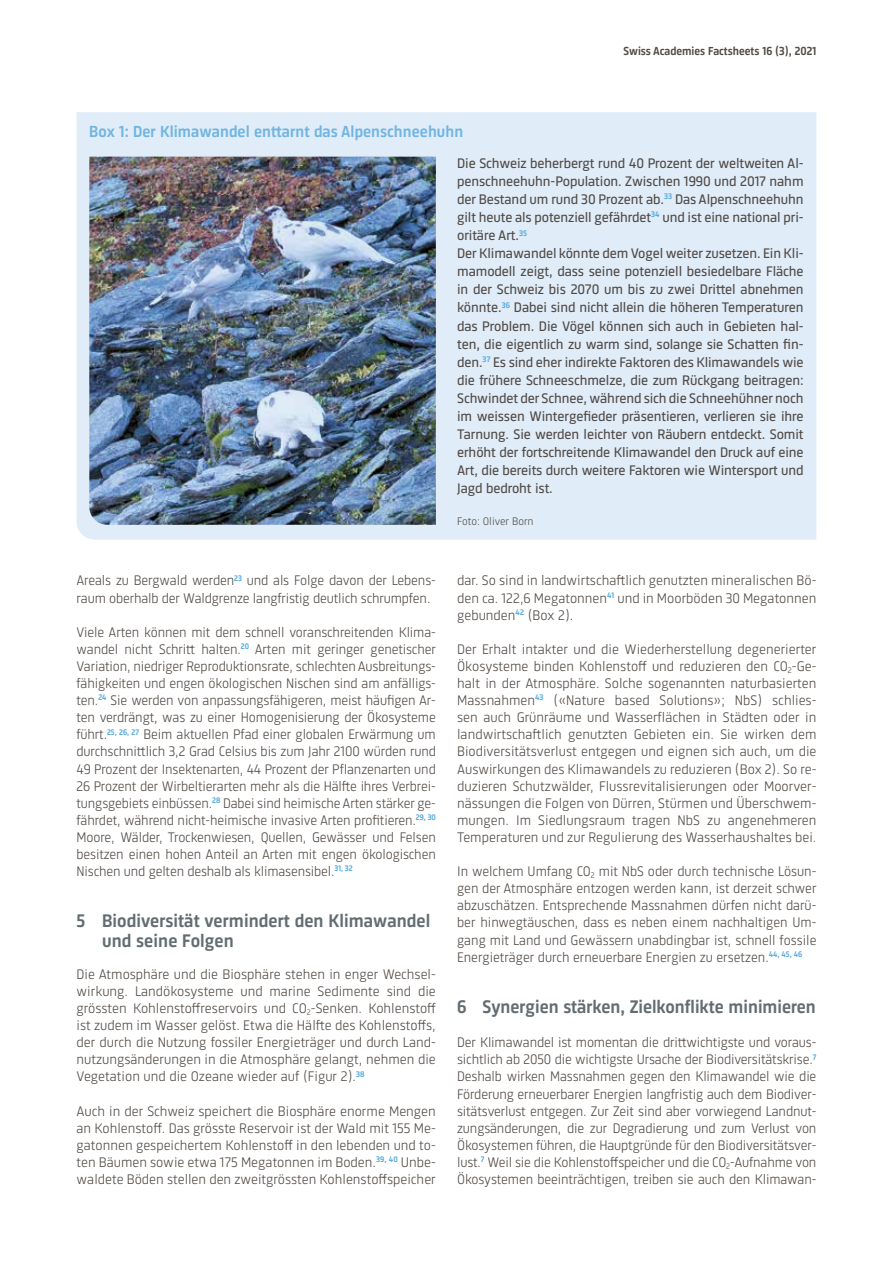
<style>
.page{position:relative;width:893px;height:1263px;background:#fff}
.page>*{position:absolute;margin:0;border:0;box-sizing:border-box;transform-origin:0 0}
.t1{font:500 18.75px/19.5px "Sinews Sans Pro";letter-spacing:.005em;color:#636d71}
.t2{font:500 16.5px "Sinews Sans Pro";letter-spacing:.005em;color:#72b5e1}
.t3{font:300 14.25px/17.1px "Sinews Sans Pro";color:#514a45;text-align:justify}
.t4{font:14.25px/18px "Sinews Sans Pro";letter-spacing:-.01em;color:#514a45;scale:1.04 1}
.t5{font:500 12px "Sinews Sans Pro";color:#514a45}
.t6{font:300 11.25px "Sinews Sans Pro";color:#514a45}
</style>
<div class="page">
<div style="left:77px;top:112px;width:739px;height:428px;background:#e0edf9"></div>
<img style="left:89px;top:157px;width:347px;height:368px">
<p class="t2" style="left:89px;top:119px;width:375px">Box 1: Der Klimawandel enttarnt das Alpenschneehuhn</p>
<p class="t5" style="left:624px;top:42px;width:194px">Swiss Academies Factsheets 16 (3), 2021</p>
<p class="t3" style="left:77px;top:571px;width:361px">Areals zu Bergwald werden<sup>23</sup> und als Folge davon der Lebens&shy;raum oberhalb der Waldgrenze langfristig deutlich schrumpfen.</p>
<p class="t3" style="left:77px;top:622px;width:361px">Viele Arten können mit dem schnell voranschreitenden Klima&shy;wandel nicht Schritt halten.<sup>20</sup> Arten mit geringer genetischer Variation, niedriger Reproduktionsrate, schlechten Ausbreitungs&shy;fähigkeiten und engen ökologischen Nischen sind am anfälligs&shy;ten.<sup>24</sup> Sie werden von anpassungsfähigeren, meist häufigen Ar&shy;ten verdrängt, was zu einer Homogenisierung der Ökosysteme führt.<sup>25,</sup> <sup>26,</sup> <sup>27</sup> Beim aktuellen Pfad einer globalen Erwärmung um durchschnittlich 3,2 Grad Celsius bis zum Jahr 2100 würden rund 49 Prozent der Insektenarten, 44 Prozent der Pflanzenarten und 26 Prozent der Wirbeltierarten mehr als die Hälfte ihres Verbrei&shy;tungsgebiets einbüssen.<sup>28</sup> Dabei sind heimische Arten stärker ge&shy;fährdet, während nicht-heimische invasive Arten profitieren.<sup>29,</sup> <sup>30<br></sup>Moore, Wälder, Trockenwiesen, Quellen, Gewässer und Felsen besitzen einen hohen Anteil an Arten mit engen ökologischen Nischen und gelten deshalb als klimasensibel.<sup>31,</sup> <sup>32</sup></p>
<h1 class="t1" style="left:102px;top:910px;width:330px;text-indent:-26px">5 Biodiversität vermindert den Klimawandel und seine Folgen</h1>
<p class="t3" style="left:77px;top:964px;width:361px">Die Atmosphäre und die Biosphäre stehen in enger Wechsel&shy;wirkung. Landökosysteme und marine Sedimente sind die grössten Kohlenstoffreservoirs und CO<sub>2</sub>-Senken. Kohlenstoff ist zudem im Wasser gelöst. Etwa die Hälfte des Kohlenstoffs, der durch die Nutzung fossiler Energieträger und durch Land&shy;nutzungsänderungen in die Atmosphäre gelangt, nehmen die Vegetation und die Ozeane wieder auf (Figur 2).<sup>38</sup></p>
<p class="t3" style="left:77px;top:1101px;width:361px">Auch in der Schweiz speichert die Biosphäre enorme Mengen an Kohlenstoff. Das grösste Reservoir ist der Wald mit 155 Me&shy;gatonnen gespeichertem Kohlenstoff in den lebenden und to&shy;ten Bäumen sowie etwa 175 Megatonnen im Boden.<sup>39,</sup> <sup>40</sup> Unbe&shy;waldete Böden stellen den zweitgrössten Kohlenstoffspeicher</p>
<p class="t4" style="left:457px;top:153px;width:335px">Die Schweiz beherbergt rund 40 Prozent der weltweiten Al&shy;penschneehuhn-Population. Zwischen 1990 und 2017 nahm der Bestand um rund 30 Prozent ab.<sup>33</sup> Das Alpenschneehuhn gilt heute als potenziell gefährdet<sup>34</sup> und ist eine national pri&shy;oritäre Art.<sup>35<br></sup>Der Klimawandel könnte dem Vogel weiter zusetzen. Ein Kli&shy;mamodell zeigt, dass seine potenziell besiedelbare Fläche in der Schweiz bis 2070 um bis zu zwei Drittel abnehmen könnte.<sup>36</sup> Dabei sind nicht allein die höheren Temperaturen das Problem. Die Vögel können sich auch in Gebieten hal&shy;ten, die eigentlich zu warm sind, solange sie Schatten fin&shy;den.<sup>37</sup> Es sind eher indirekte Faktoren des Klimawandels wie die frühere Schneeschmelze, die zum Rückgang beitragen:<br>Schwindet der Schnee, während sich die Schneehühner noch im weissen Wintergefieder präsentieren, verlieren sie ihre Tarnung. Sie werden leichter von Räubern entdeckt. Somit erhöht der fortschreitende Klimawandel den Druck auf eine Art, die bereits durch weitere Faktoren wie Wintersport und Jagd bedroht ist.</p>
<p class="t6" style="left:457px;top:513px;width:78px">Foto: Oliver Born</p>
<p class="t3" style="left:457px;top:571px;width:361px">dar. So sind in landwirtschaftlich genutzten mineralischen Bö&shy;den ca. 122,6 Megatonnen<sup>41</sup> und in Moorböden 30 Megatonnen gebunden<sup>42</sup> (Box 2).</p>
<p class="t3" style="left:457px;top:639px;width:361px">Der Erhalt intakter und die Wiederherstellung degenerierter Ökosysteme binden Kohlenstoff und reduzieren den CO<sub>2</sub>-Ge&shy;halt in der Atmosphäre. Solche sogenannten naturbasierten Massnahmen<sup>43</sup> («Nature based Solutions»; NbS) schlies&shy;sen auch Grünräume und Wasserflächen in Städten oder in landwirtschaftlich genutzten Gebieten ein. Sie wirken dem Biodiversitätsverlust entgegen und eignen sich auch, um die Auswirkungen des Klimawandels zu reduzieren (Box 2). So re&shy;duzieren Schutzwälder, Flussrevitalisierungen oder Moorver&shy;nässungen die Folgen von Dürren, Stürmen und Überschwem&shy;mungen. Im Siedlungsraum tragen NbS zu angenehmeren Temperaturen und zur Regulierung des Wasserhaushaltes bei.</p>
<p class="t3" style="left:457px;top:862px;width:361px">In welchem Umfang CO<sub>2</sub> mit NbS oder durch technische Lösun&shy;gen der Atmosphäre entzogen werden kann, ist derzeit schwer abzuschätzen. Entsprechende Massnahmen dürfen nicht darü&shy;ber hinwegtäuschen, dass es neben einem nachhaltigen Um&shy;gang mit Land und Gewässern unabdingbar ist, schnell fossile Energieträger durch erneuerbare Energien zu ersetzen.<sup>44,</sup> <sup>45,</sup> <sup>46</sup></p>
<h1 class="t1" style="left:457px;top:995px;width:360px">6 Synergien stärken, Zielkonflikte minimieren</h1>
<p class="t3" style="left:457px;top:1033px;width:361px">Der Klimawandel ist momentan die drittwichtigste und voraus&shy;sichtlich ab 2050 die wichtigste Ursache der Biodiversitätskrise.<sup>7<br></sup>Deshalb wirken Massnahmen gegen den Klimawandel wie die Förderung erneuerbarer Energien langfristig auch dem Biodiver&shy;sitätsverlust entgegen. Zur Zeit sind aber vorwiegend Landnut&shy;zungsänderungen, die zur Degradierung und zum Verlust von Ökosystemen führen, die Hauptgründe für den Biodiversitätsver&shy;lust.<sup>7</sup> Weil sie die Kohlenstoffspeicher und die CO<sub>2</sub>-Aufnahme von Ökosystemen beeinträchtigen, treiben sie auch den Klimawan-</p>
</div>
